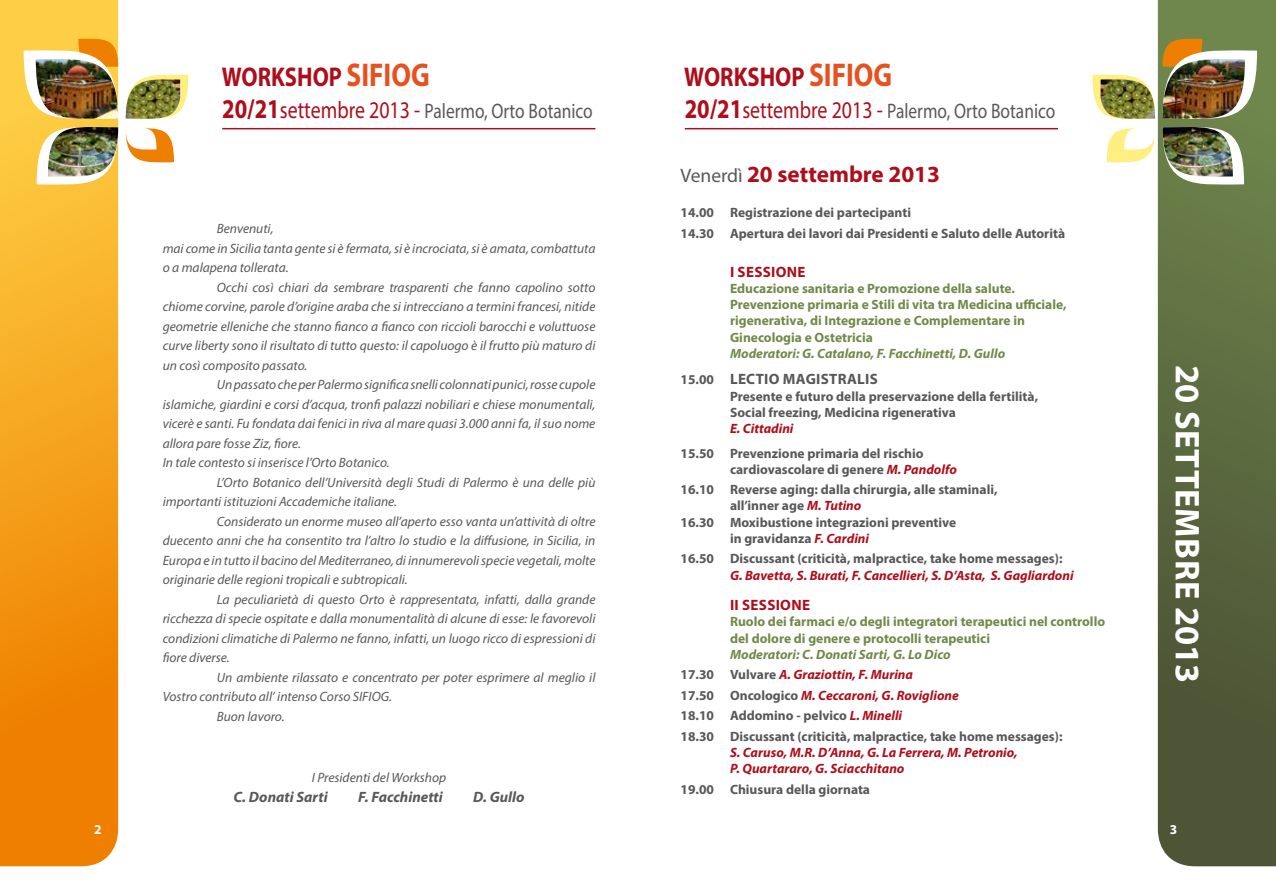
<style>
.page{position:relative;width:1276px;height:893px;background:#fff}
.page>*{position:absolute;margin:0;border:0;box-sizing:border-box;transform-origin:0 0}
.t1{font:700 34.5px "Myriad Pro";letter-spacing:.02em;color:#fff}
.t2{font:700 27.15px "Myriad Pro";color:#ae0e1b;scale:.83 1}
.t3{font:700 23.25px "Myriad Pro";color:#ae0e1b}
.t4{font:21px "Myriad Pro";color:#58585a;scale:.83 1}
.t5{font:italic 700 15px "Myriad Pro";color:#58585a}
.t6{font:700 15px "Myriad Pro";letter-spacing:.02em;color:#58585a}
.t7{font:700 15px "Myriad Pro";letter-spacing:.02em;color:#ae0e1b}
.t8{font:italic 13.5px "Myriad Pro";color:#58585a}
.t9{font:700 13.5px/20.4px "Myriad Pro";color:#58585a}
.t10{font:700 13.5px/16.2px "Myriad Pro";color:#728949}
.t11{font:italic 700 13.5px/16.2px "Myriad Pro";color:#ae0e1b}
.t12{font:italic 700 13.5px "Myriad Pro";color:#728949}
.t13{font:700 13.5px "Myriad Pro";color:#fff}
.s1{font-size:33px;color:#e8511e}
.s2{font-weight:700;font-size:27.15px;color:#ae0e1b}
.s3{font-size:24px;color:#ae0e1b}
.s4{font-weight:400;font-size:19.5px;color:#58585a}
.s5{font-size:13.5px}
.s6{font-style:italic;color:#ae0e1b}
.s7{font-style:italic;color:#728949}
</style>
<div class="page">
<svg style="left:0;top:0;width:118px;height:866px;background:#f49f1b"></svg>
<svg style="left:142px;top:75px;width:46px;height:36px"></svg>
<svg style="left:24px;top:36px;width:94px;height:155px"></svg>
<svg style="left:126px;top:128px;width:48px;height:35px"></svg>
<img style="left:36px;top:59px;width:82px;height:68px">
<img style="left:126px;top:79px;width:54px;height:40px">
<img style="left:48px;top:127px;width:70px;height:50px">
<svg style="left:1157px;top:0;width:119px;height:866px;background:#5c6940"></svg>
<svg style="left:1092px;top:75px;width:47px;height:35px"></svg>
<svg style="left:1162px;top:36px;width:95px;height:155px"></svg>
<svg style="left:1106px;top:128px;width:49px;height:34px"></svg>
<img style="left:1162px;top:59px;width:83px;height:68px">
<img style="left:1100px;top:79px;width:55px;height:40px">
<img style="left:1162px;top:127px;width:70px;height:50px">
<hr style="left:222px;top:128px;width:373px;height:1px;background:#ae0e1b">
<hr style="left:685px;top:128px;width:373px;height:1px;background:#ae0e1b">
<h2 class="t2" style="left:222px;top:60px;width:252px">WORKSHOP <span class="s1">SIFIOG</span></h2>
<h2 class="t2" style="left:684px;top:60px;width:252px">WORKSHOP <span class="s1">SIFIOG</span></h2>
<h3 class="t4" style="left:222px;top:98px;width:448px"><span class="s2">20/21</span><span class="s3">settembre 2013 -</span> Palermo, Orto Botanico</h3>
<h3 class="t4" style="left:685px;top:98px;width:448px"><span class="s2">20/21</span><span class="s3">settembre 2013 -</span> Palermo, Orto Botanico</h3>
<p class="t8" style="left:217px;top:220px;width:58px">Benvenuti,</p>
<p class="t8" style="left:163px;top:240px;width:434px">mai come in Sicilia tanta gente si è fermata, si è incrociata, si è amata, combattuta</p>
<p class="t8" style="left:163px;top:259px;width:127px">o a malapena tollerata.</p>
<p class="t8" style="left:217px;top:279px;width:380px">Occhi così chiari da sembrare trasparenti che fanno capolino sotto</p>
<p class="t8" style="left:163px;top:298px;width:434px">chiome corvine, parole d’origine araba che si intrecciano a termini francesi, nitide</p>
<p class="t8" style="left:163px;top:318px;width:434px">geometrie elleniche che stanno fianco a fianco con riccioli barocchi e voluttuose</p>
<p class="t8" style="left:163px;top:337px;width:434px">curve liberty sono il risultato di tutto questo: il capoluogo è il frutto più maturo di</p>
<p class="t8" style="left:163px;top:357px;width:146px">un così composito passato.</p>
<p class="t8" style="left:217px;top:376px;width:380px">Un passato che per Palermo significa snelli colonnati punici, rosse cupole</p>
<p class="t8" style="left:163px;top:396px;width:434px">islamiche, giardini e corsi d’acqua, tronfi palazzi nobiliari e chiese monumentali,</p>
<p class="t8" style="left:163px;top:415px;width:434px">vicerè e santi. Fu fondata dai fenici in riva al mare quasi 3.000 anni fa, il suo nome</p>
<p class="t8" style="left:163px;top:435px;width:140px">allora pare fosse Ziz, fiore.</p>
<p class="t8" style="left:163px;top:454px;width:229px">In tale contesto si inserisce l’Orto Botanico.</p>
<p class="t8" style="left:217px;top:474px;width:380px">L’Orto Botanico dell’Università degli Studi di Palermo è una delle più</p>
<p class="t8" style="left:163px;top:493px;width:236px">importanti istituzioni Accademiche italiane.</p>
<p class="t8" style="left:217px;top:513px;width:380px">Considerato un enorme museo all’aperto esso vanta un’attività di oltre</p>
<p class="t8" style="left:163px;top:532px;width:434px">duecento anni che ha consentito tra l’altro lo studio e la diffusione, in Sicilia, in</p>
<p class="t8" style="left:163px;top:552px;width:434px">Europa e in tutto il bacino del Mediterraneo, di innumerevoli specie vegetali, molte</p>
<p class="t8" style="left:163px;top:571px;width:246px">originarie delle regioni tropicali e subtropicali.</p>
<p class="t8" style="left:217px;top:591px;width:380px">La peculiarietà di questo Orto è rappresentata, infatti, dalla grande</p>
<p class="t8" style="left:163px;top:610px;width:434px">ricchezza di specie ospitate e dalla monumentalità di alcune di esse: le favorevoli</p>
<p class="t8" style="left:163px;top:630px;width:434px">condizioni climatiche di Palermo ne fanno, infatti, un luogo ricco di espressioni di</p>
<p class="t8" style="left:163px;top:649px;width:69px">fiore diverse.</p>
<p class="t8" style="left:217px;top:669px;width:380px">Un ambiente rilassato e concentrato per poter esprimere al meglio il</p>
<p class="t8" style="left:163px;top:688px;width:231px">Vostro contributo all’ intenso Corso SIFIOG.</p>
<p class="t8" style="left:217px;top:708px;width:69px">Buon lavoro.</p>
<p class="t8" style="left:312px;top:769px;width:136px">I Presidenti del Workshop</p>
<p class="t5" style="left:233px;top:787px;width:96px">C. Donati Sarti</p>
<p class="t5" style="left:358px;top:787px;width:86px">F. Facchinetti</p>
<p class="t5" style="left:473px;top:787px;width:53px">D. Gullo</p>
<h3 class="t3" style="left:680px;top:159px;width:261px"><span class="s4">Venerdì</span> 20 settembre 2013</h3>
<p class="t9" style="left:680px;top:202px;width:386px">14.00 Registrazione dei partecipanti<br>14.30 Apertura dei lavori dai Presidenti e Saluto delle Autorità</p>
<p class="t7" style="left:730px;top:262px;width:34px">I Sessio</p>
<p class="t7" style="left:787px;top:262px;width:20px">ne</p>
<p class="t10" style="left:730px;top:280px;width:338px">Educazione sanitaria e Promozione della salute.<br>Prevenzione primaria e Stili di vita tra Medicina ufficiale, rigenerativa, di Integrazione e Complementare in Ginecologia e Ostetricia</p>
<p class="t12" style="left:730px;top:344px;width:277px">Moderatori: G. Catalano, F. Facchinetti, D. Gullo</p>
<p class="t6" style="left:680px;top:369px;width:125px"><span class="s5">15.00</span> Lectio Magis</p>
<p class="t6" style="left:829px;top:369px;width:18px">tralis</p>
<p class="t9" style="left:730px;top:387px;width:310px;line-height:16.2px">Presente e futuro della preservazione della fertilità,<br>Social freezing, Medicina rigenerativa</p>
<p class="t11" style="left:730px;top:420px;width:65px">E. Cittadini</p>
<p class="t9" style="left:730px;top:444px;width:228px;line-height:16.2px;text-indent:-50px">15.50 Prevenzione primaria del rischio cardiovascolare di genere <span class="s6">M. Pandolfo</span></p>
<p class="t9" style="left:680px;top:479px;width:318px">16.10 Reverse aging: dalla chirurgia, alle staminali,</p>
<p class="t9" style="left:730px;top:495px;width:133px">all’inner age <span class="s6">M. Tutino</span></p>
<p class="t9" style="left:680px;top:511px;width:277px">16.30 Moxibustione integrazioni preventive</p>
<p class="t9" style="left:730px;top:528px;width:141px">in gravidanza <span class="s6">F. Cardini</span></p>
<p class="t9" style="left:680px;top:548px;width:383px">16.50 Discussant (criticità, malpractice, take home messages):</p>
<p class="t11" style="left:730px;top:566px;width:345px">G. Bavetta, S. Burati, F. Cancellieri, S. D’Asta, S. Gagliardoni</p>
<p class="t7" style="left:730px;top:595px;width:38px">II Sessio</p>
<p class="t7" style="left:791px;top:595px;width:20px">ne</p>
<p class="t10" style="left:730px;top:613px;width:377px">Ruolo dei farmaci e/o degli integratori terapeutici nel controllo del dolore di genere e protocolli terapeutici</p>
<p class="t9" style="left:680px;top:644px;width:383px;text-indent:50px"><span class="s7">Moderatori: C. Donati Sarti, G. Lo Dico<br></span>17.30 Vulvare <span class="s6">A. Graziottin, F. Murina<br></span>17.50 Oncologico <span class="s6">M. Ceccaroni, G. Roviglione<br></span>18.10 Addomino - pelvico <span class="s6">L. Minelli<br></span>18.30 Discussant (criticità, malpractice, take home messages):</p>
<p class="t11" style="left:730px;top:744px;width:289px">S. Caruso, M.R. D’Anna, G. La Ferrera, M. Petronio,<br>P. Quartararo, G. Sciacchitano</p>
<p class="t9" style="left:680px;top:778px;width:191px">19.00 Chiusura della giornata</p>
<h1 class="t1" style="left:1209px;top:365px;width:320px;rotate:90deg">20 settembre 2013</h1>
<p class="t13" style="left:94px;top:821px;width:9px">2</p>
<p class="t13" style="left:1169px;top:821px;width:9px">3</p>
</div>
